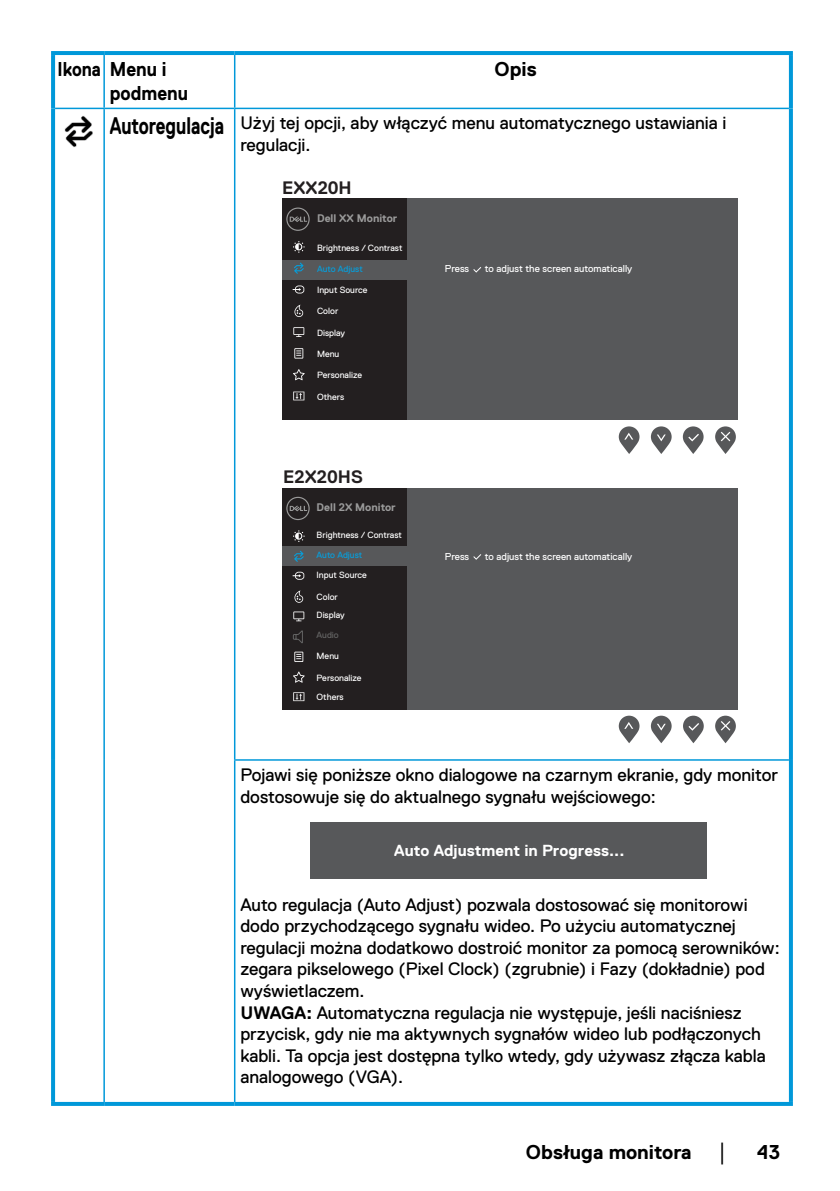
<style>
.page{position:relative;width:840px;height:1191px;background:#fff}
.page>*{position:absolute;margin:0;border:0;box-sizing:border-box;transform-origin:0 0}
.t1{font:700 20px "Dell Replica";color:#000}
.t2{font:700 20px/24px "Dell Replica";color:#000;scale:.87 1}
.t3{font:18px/21.6px "Dell Replica";color:#000}
.t4{font:700 18px "Dell Replica";color:#231f20}
.t5{font:18px "Arial";color:#000}
.t6{font:700 16px "Dell Replica";color:#fff}
.t7{font:700 16px "Noto Sans Hans";color:#fff}
.t8{font:700 11px "Dell Replica";color:#9b9b9b}
.t9{font:10px "Dell Replica";color:#fff}
.t10{font:9px/18.4px "Dell Replica";color:#fff}
.t11{font:9px "Dell Replica";color:#069edb}
.t12{font:9px "Dell Replica";color:#646464}
.s1{font-weight:700;font-size:24px}
.s2{font-family:"Dell Replica"}
.s3{font-weight:700}
</style>
<div class="page">
<hr style="left:51px;top:51px;width:53px;height:4px;background:#0098d9">
<svg style="left:51px;top:55px;width:4px;height:53px"></svg>
<hr style="left:104px;top:51px;width:130px;height:4px;background:#0098d9">
<hr style="left:234px;top:51px;width:558px;height:4px;background:#0098d9">
<svg style="left:788px;top:55px;width:4px;height:53px"></svg>
<svg style="left:51px;top:108px;width:4px;height:652px;background:#0499d9"></svg>
<svg style="left:788px;top:108px;width:4px;height:652px;background:#3aafe1"></svg>
<svg style="left:51px;top:760px;width:4px;height:342px"></svg>
<hr style="left:103px;top:55px;width:2px;height:53px;background:#0098d9">
<hr style="left:234px;top:55px;width:1px;height:53px;background:#0098d9">
<hr style="left:55px;top:108px;width:49px;height:1px;background:#0098d9">
<hr style="left:104px;top:108px;width:130px;height:1px;background:#0098d9">
<hr style="left:103px;top:109px;width:2px;height:651px;background:#0098d9">
<hr style="left:234px;top:108px;width:554px;height:1px;background:#0098d9">
<hr style="left:234px;top:109px;width:1px;height:650px;background:#0098d9">
<hr style="left:103px;top:760px;width:2px;height:342px;background:#0098d9">
<hr style="left:234px;top:759px;width:554px;height:1px;background:#0098d9">
<hr style="left:234px;top:760px;width:1px;height:342px;background:#0098d9">
<svg style="left:788px;top:760px;width:4px;height:342px"></svg>
<svg style="left:51px;top:1102px;width:53px;height:4px"></svg>
<svg style="left:104px;top:1102px;width:130px;height:4px"></svg>
<svg style="left:234px;top:1102px;width:558px;height:4px;background:#0499d9"></svg>
<img style="left:64px;top:116px;width:29px;height:31px">
<svg style="left:715px;top:426px;width:20px;height:28px"></svg>
<svg style="left:650px;top:426px;width:21px;height:28px"></svg>
<svg style="left:618px;top:426px;width:21px;height:28px"></svg>
<div style="left:282px;top:199px;width:455px;height:221px;background:#57585a"></div>
<div style="left:282px;top:199px;width:125px;height:221px;background:#231f20"></div>
<div style="left:282px;top:260px;width:125px;height:20px;background:#57585a"></div>
<svg style="left:286px;top:207px;width:23px;height:24px"></svg>
<svg style="left:293px;top:241px;width:11px;height:12px"></svg>
<svg style="left:294px;top:263px;width:9px;height:11px"></svg>
<svg style="left:294px;top:305px;width:9px;height:12px"></svg>
<svg style="left:293px;top:327px;width:11px;height:10px"></svg>
<svg style="left:294px;top:348px;width:9px;height:10px"></svg>
<svg style="left:293px;top:369px;width:11px;height:11px"></svg>
<svg style="left:293px;top:391px;width:11px;height:9px"></svg>
<svg style="left:292px;top:285px;width:12px;height:8px"></svg>
<svg style="left:473px;top:267px;width:8px;height:6px"></svg>
<svg style="left:682px;top:426px;width:21px;height:28px"></svg>
<svg style="left:715px;top:715px;width:20px;height:28px"></svg>
<svg style="left:650px;top:715px;width:21px;height:28px"></svg>
<svg style="left:618px;top:715px;width:21px;height:28px"></svg>
<div style="left:282px;top:488px;width:455px;height:221px;background:#57585a"></div>
<div style="left:282px;top:488px;width:125px;height:221px;background:#231f20"></div>
<div style="left:282px;top:546px;width:126px;height:20px;background:#57585a"></div>
<svg style="left:286px;top:497px;width:23px;height:23px"></svg>
<svg style="left:293px;top:530px;width:11px;height:12px"></svg>
<svg style="left:294px;top:550px;width:9px;height:12px"></svg>
<svg style="left:294px;top:590px;width:9px;height:13px"></svg>
<svg style="left:293px;top:611px;width:11px;height:10px"></svg>
<svg style="left:294px;top:651px;width:9px;height:11px"></svg>
<svg style="left:293px;top:671px;width:11px;height:11px"></svg>
<svg style="left:293px;top:692px;width:11px;height:9px"></svg>
<svg style="left:292px;top:572px;width:12px;height:8px"></svg>
<svg style="left:293px;top:630px;width:10px;height:13px"></svg>
<svg style="left:473px;top:554px;width:8px;height:6px"></svg>
<svg style="left:683px;top:715px;width:20px;height:28px"></svg>
<div style="left:310px;top:822px;width:396px;height:56px;background:#57585a"></div>
<p class="t2" style="left:110px;top:57px;width:91px;text-indent:-52px">Ikona Menu i podmenu</p>
<p class="t1" style="left:494px;top:58px;width:44px">Opis</p>
<p class="t3" style="left:240px;top:112px;width:487px;text-indent:-130px"><span class="s1">Autoregulacja</span> Użyj tej opcji, aby włączyć menu automatycznego ustawiania i regulacji.</p>
<p class="t4" style="left:282px;top:178px;width:71px">EXX20H</p>
<p class="t8" style="left:317px;top:212px;width:82px">Dell XX Monitor</p>
<p class="t10" style="left:317px;top:238px;width:87px">Brightness / Contrast</p>
<p class="t11" style="left:317px;top:264px;width:47px">Auto Adjust</p>
<p class="t10" style="left:317px;top:281px;width:52px">Input Source</p>
<p class="t10" style="left:317px;top:302px;width:23px">Color</p>
<p class="t10" style="left:317px;top:323px;width:29px">Display</p>
<p class="t10" style="left:317px;top:345px;width:24px">Menu</p>
<p class="t10" style="left:317px;top:366px;width:46px">Personalize</p>
<p class="t10" style="left:317px;top:387px;width:29px">Others</p>
<p class="t4" style="left:283px;top:467px;width:81px">E2X20HS</p>
<p class="t8" style="left:316px;top:501px;width:81px">Dell 2X Monitor</p>
<p class="t10" style="left:316px;top:526px;width:87px">Brightness / Contrast</p>
<p class="t11" style="left:316px;top:550px;width:47px">Auto Adjust</p>
<p class="t10" style="left:316px;top:565px;width:52px">Input Source</p>
<p class="t10" style="left:316px;top:587px;width:29px">Color<br>Display</p>
<p class="t10" style="left:316px;top:647px;width:24px">Menu</p>
<p class="t12" style="left:316px;top:630px;width:24px">Audio</p>
<p class="t10" style="left:316px;top:668px;width:46px;line-height:19.2px">Personalize<br>Others</p>
<p class="t9" style="left:444px;top:263px;width:26px">Press</p>
<p class="t9" style="left:484px;top:263px;width:149px">to adjust the screen automatically</p>
<p class="t9" style="left:444px;top:550px;width:26px">Press</p>
<p class="t9" style="left:484px;top:550px;width:149px">to adjust the screen automatically</p>
<p class="t3" style="left:240px;top:764px;width:539px">Pojawi się poniższe okno dialogowe na czarnym ekranie, gdy monitor dostosowuje się do aktualnego sygnału wejściowego:</p>
<p class="t7" style="left:434px;top:843px;width:149px">自動調節正在進行 <span class="s2">...</span></p>
<p class="t6" style="left:394px;top:841px;width:231px">Auto Adjustment in Progress...</p>
<p class="t3" style="left:240px;top:893px;width:540px">Auto regulacja (Auto Adjust) pozwala dostosować się monitorowi dodo przychodzącego sygnału wideo. Po użyciu automatycznej regulacji można dodatkowo dostroić monitor za pomocą serowników: zegara pikselowego (Pixel Clock) (zgrubnie) i Fazy (dokładnie) pod wyświetlaczem.<br><span class="s3">UWAGA:</span> Automatyczna regulacja nie występuje, jeśli naciśniesz przycisk, gdy nie ma aktywnych sygnałów wideo lub podłączonych kabli. Ta opcja jest dostępna tylko wtedy, gdy używasz złącza kabla analogowego (VGA).</p>
<p class="t1" style="left:525px;top:1141px;width:167px">Obsługa monitora</p>
<p class="t5" style="left:717px;top:1140px;width:13px">│</p>
<p class="t1" style="left:756px;top:1141px;width:24px">43</p>
</div>
